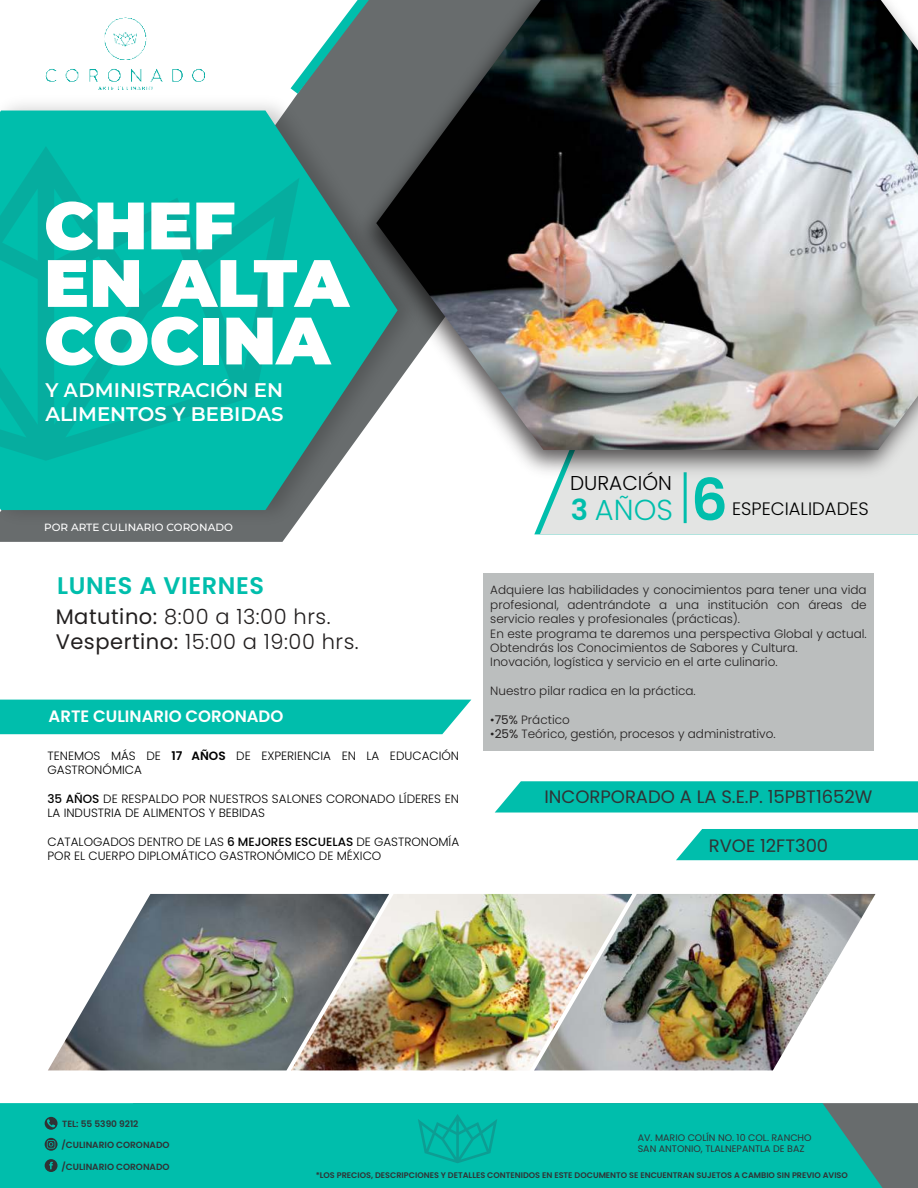
<style>
.page{position:relative;width:918px;height:1188px;background:#fff}
.page>*{position:absolute;margin:0;border:0;box-sizing:border-box;transform-origin:0 0}
.t1{font:900 66.9px/57.6px "Montserrat";color:#fff}
.t2{font:600 57.9px "Poppins";color:#00beac}
.t3{font:300 28.95px "Poppins";color:#00beac}
.t4{font:600 24px "Poppins";letter-spacing:.025em;color:#00beac}
.t5{font:300 21px/25.2px "Poppins";letter-spacing:.025em;color:#221f1f}
.t6{font:300 20.1px "Poppins";color:#000}
.t7{font:600 19.65px/23.7px "Montserrat";color:#fff}
.t8{font:18px "Poppins";color:#303335}
.t9{font:300 18px "Poppins";color:#000}
.t10{font:600 16.5px "Poppins";color:#fff}
.t11{font:300 12px/14.4px "Poppins";color:#221f1f}
.t12{font:300 12px/14.4px "Poppins";color:#000}
.t13{font:500 10.5px "Montserrat";color:#fff}
.t14{font:9.45px/11.4px "Poppins";color:#303335}
.t15{font:600 9px "Poppins";color:#303335}
.t16{font:600 8.1px "Poppins";color:#303335}
.s1{font-weight:600}
.s2{font-weight:400}
.s3{font-weight:500}
</style>
<div class="page">
<div style="left:483px;top:573px;width:391px;height:177px;background:#bbbebe"></div>
<svg style="left:0;top:75px;width:674px;height:467px"></svg>
<img style="left:0;top:88px;width:431px;height:445px">
<div style="left:0;top:111px;width:68px;height:399px;background:#00beac"></div>
<div style="left:883px;top:1103px;width:35px;height:85px;background:#686c6d"></div>
<div style="left:0;top:1103px;width:883px;height:85px;background:#00beac"></div>
<svg style="left:45px;top:1117px;width:13px;height:13px"></svg>
<svg style="left:45px;top:1159px;width:13px;height:13px"></svg>
<svg style="left:45px;top:1138px;width:13px;height:13px"></svg>
<svg style="left:418px;top:1114px;width:79px;height:49px;background:#03b4a4"></svg>
<img style="left:48px;top:894px;width:243px;height:176px">
<img style="left:291px;top:894px;width:243px;height:176px">
<img style="left:534px;top:894px;width:342px;height:176px">
<div style="left:0;top:700px;width:471px;height:34px;background:#00beac"></div>
<div style="left:676px;top:829px;width:242px;height:31px;background:#00beac"></div>
<svg style="left:495px;top:781px;width:423px;height:32px;background:#0ec1b0"></svg>
<div style="left:540px;top:525px;width:378px;height:9px;background:#e3e4e3"></div>
<svg style="left:0;top:146px;width:68px;height:315px;background:#02b6a6"></svg>
<img style="left:46px;top:68px;width:22px;height:21px">
<img style="left:68px;top:0;width:850px;height:525px">
<img style="left:376px;top:0;width:542px;height:450px">
<h1 class="t1" style="left:44px;top:197px;width:306px">CHEF<br>EN ALTA<br>COCINA</h1>
<h3 class="t7" style="left:45px;top:379px;width:240px">Y ADMINISTRACIÓN EN<br>ALIMENTOS Y BEBIDAS</h3>
<p class="t13" style="left:44px;top:521px;width:190px">POR ARTE CULINARIO CORONADO</p>
<h3 class="t6" style="left:570px;top:471px;width:103px">DURACIÓN</h3>
<h3 class="t3" style="left:571px;top:493px;width:104px"><span class="s1">3</span> AÑOS</h3>
<h3 class="t9" style="left:732px;top:499px;width:138px">ESPECIALIDADES</h3>
<h2 class="t2" style="left:691px;top:465px;width:39px">6</h2>
<h3 class="t4" style="left:57px;top:571px;width:208px">LUNES A VIERNES</h3>
<h3 class="t5" style="left:56px;top:604px;width:305px"><span class="s2">Matutino:</span> 8:00 a 13:00 hrs.<br><span class="s2">Vespertino:</span> 15:00 a 19:00 hrs.</h3>
<p class="t11" style="left:490px;top:583px;width:378px">Adquiere las habilidades y conocimientos para tener una vida profesional, adentrándote a una institución con áreas de servicio reales y profesionales (prácticas).<br>En este programa te daremos una perspectiva Global y actual.<br>Obtendrás los Conocimientos de Sabores y Cultura.<br>Inovación, logística y servicio en el arte culinario.</p>
<p class="t11" style="left:490px;top:684px;width:207px">Nuestro pilar radica en la práctica.</p>
<p class="t11" style="left:490px;top:713px;width:287px">ï<span class="s2">75%</span> Práctico<br>ï<span class="s2">25%</span> Teórico, gestión, procesos y administrativo.</p>
<h3 class="t10" style="left:49px;top:707px;width:236px">ARTE CULINARIO CORONADO</h3>
<p class="t12" style="left:48px;top:748px;width:413px">TENEMOS MÁS DE <span class="s1">17 AÑOS</span> DE EXPERIENCIA EN LA EDUCACIÓN<br>GASTRONÓMICA</p>
<p class="t12" style="left:48px;top:792px;width:413px"><span class="s3">35 AÑOS</span> DE RESPALDO POR NUESTROS SALONES CORONADO LÍDERES EN<br>LA INDUSTRIA DE ALIMENTOS Y BEBIDAS</p>
<p class="t12" style="left:48px;top:835px;width:413px">CATALOGADOS DENTRO DE LAS <span class="s3">6 MEJORES ESCUELAS</span> DE GASTRONOMÍA<br>POR EL CUERPO DIPLOMÁTICO GASTRONÓMICO DE MÉXICO</p>
<h3 class="t8" style="left:709px;top:838px;width:121px">RVOE 12FT300</h3>
<h3 class="t8" style="left:544px;top:789px;width:330px">INCORPORADO A LA S.E.P. 15PBT1652W</h3>
<p class="t15" style="left:62px;top:1119px;width:78px">TEL: 55 5390 9212</p>
<p class="t15" style="left:62px;top:1140px;width:110px">/CULINARIO CORONADO</p>
<p class="t15" style="left:62px;top:1161px;width:110px">/CULINARIO CORONADO</p>
<p class="t14" style="left:638px;top:1133px;width:175px">AV. MARIO COLÍN NO. 10 COL. RANCHO<br>SAN ANTONIO, TLALNEPANTLA DE BAZ</p>
<p class="t16" style="left:316px;top:1170px;width:534px">*LOS PRECIOS, DESCRIPCIONES Y DETALLES CONTENIDOS EN ESTE DOCUMENTO SE ENCUENTRAN SUJETOS A CAMBIO SIN PREVIO AVISO</p>
</div>
